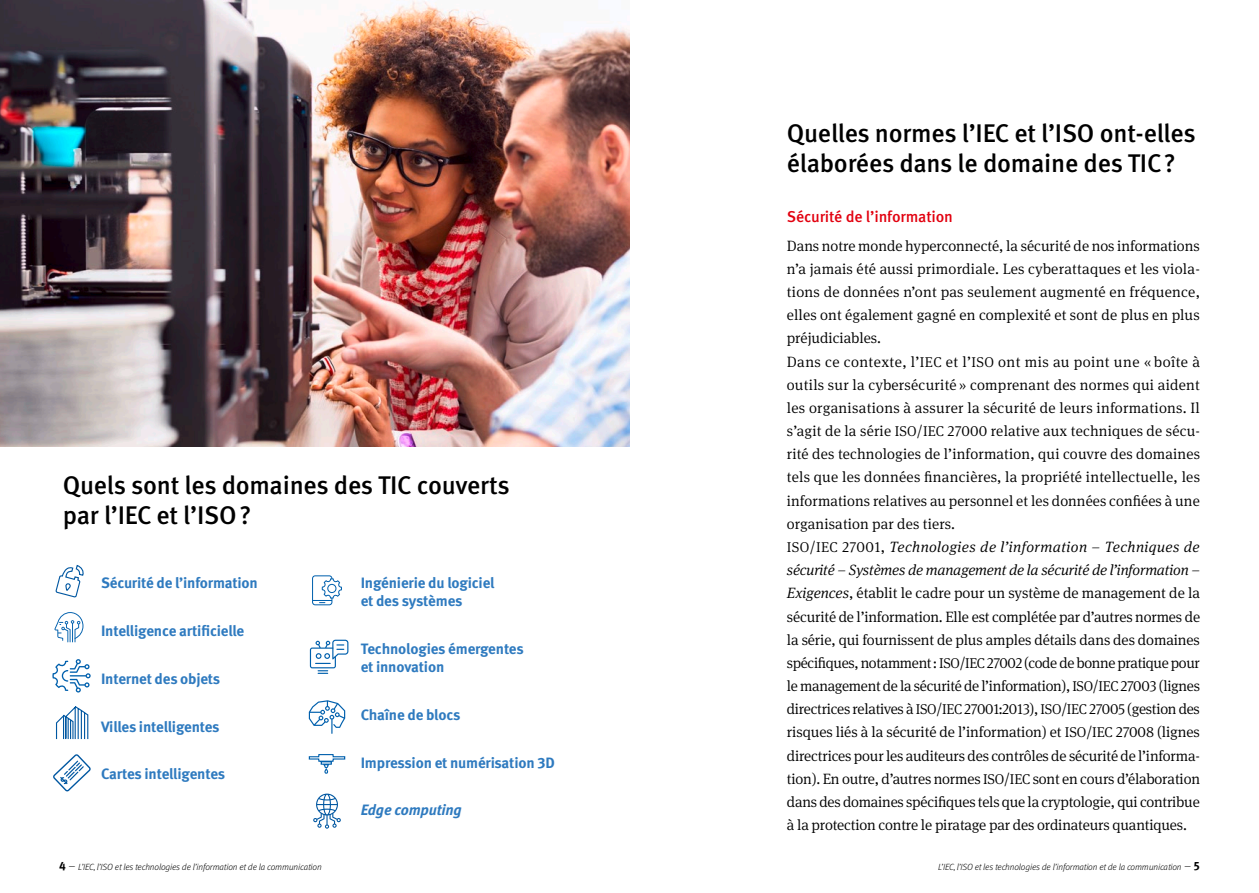
<style>
.page{position:relative;width:1259px;height:893px;background:#fff}
.page>*{position:absolute;margin:0;border:0;box-sizing:border-box;transform-origin:0 0}
.t1{font:500 25.5px/30px "Meta Pro";letter-spacing:-.01em;color:#000}
.t2{font:500 15.75px "Meta Pro";letter-spacing:-.01em;color:#e2000f}
.t3{font:300 15px/23.2px "Meta Serif Pro";color:#000}
.t4{font:700 15px/18px "Meta Pro";letter-spacing:-.01em;color:#2e7abf}
.t5{font:italic 700 15px "Meta Pro";letter-spacing:-.01em;color:#2e7abf}
.t6{font:italic 300 9px "Meta Pro";letter-spacing:-.01em;color:#000}
.s1{font-size:14.25px}
.s2{font-style:italic}
.s3{font-weight:700;font-style:normal;font-size:12px}
.s4{font-size:12px}
</style>
<div class="page">
<img style="left:0;top:0;width:629px;height:446px">
<svg style="left:55px;top:565px;width:29px;height:33px"></svg>
<svg style="left:313px;top:794px;width:28px;height:35px"></svg>
<svg style="left:54px;top:612px;width:29px;height:30px"></svg>
<svg style="left:312px;top:575px;width:30px;height:30px"></svg>
<svg style="left:309px;top:700px;width:36px;height:34px"></svg>
<svg style="left:53px;top:754px;width:38px;height:37px"></svg>
<svg style="left:56px;top:706px;width:33px;height:34px"></svg>
<svg style="left:308px;top:754px;width:38px;height:20px"></svg>
<svg style="left:52px;top:659px;width:39px;height:33px"></svg>
<svg style="left:310px;top:640px;width:38px;height:34px"></svg>
<h1 class="t1" style="left:63px;top:468px;width:449px">Quels sont les domaines des TIC couverts par l’IEC et l’ISO?</h1>
<p class="t4" style="left:101px;top:573px;width:158px">Sécurité de l’information</p>
<p class="t4" style="left:101px;top:621px;width:145px">Intelligence artificielle</p>
<p class="t4" style="left:101px;top:669px;width:121px">Internet des objets</p>
<p class="t4" style="left:101px;top:716px;width:120px">Villes intelligentes</p>
<p class="t4" style="left:101px;top:764px;width:126px">Cartes intelligentes</p>
<p class="t4" style="left:361px;top:573px;width:135px">Ingénierie du logiciel et des systèmes</p>
<p class="t4" style="left:361px;top:639px;width:165px">Technologies émergentes et innovation</p>
<p class="t4" style="left:361px;top:705px;width:101px">Chaîne de blocs</p>
<p class="t4" style="left:361px;top:752px;width:196px">Impression et numérisation 3D</p>
<p class="t5" style="left:361px;top:798px;width:103px">Edge computing</p>
<h1 class="t1" style="left:787px;top:117px;width:410px">Quelles normes l’IEC et l’ISO ont-elles élaborées dans le domaine des TIC?</h1>
<p class="t2" style="left:787px;top:204px;width:168px">Sécurité de l’information</p>
<p class="t3" style="left:787px;top:233px;width:415px">Dans notre monde hyperconnecté, la sécurité de nos informations n’a jamais été aussi primordiale. Les cyberattaques et les viola&shy;tions de données n’ont pas seulement augmenté en fréquence, elles ont également gagné en complexité et sont de plus en plus préjudiciables.<br>Dans ce contexte, l’<span class="s1">IEC</span> et l’<span class="s1">ISO</span> ont mis au point une « boîte à outils sur la cybersécurité » comprenant des normes qui aident les organisations à assurer la sécurité de leurs informations. Il s’agit de la série <span class="s1">ISO</span>/<span class="s1">IEC</span> 27000 relative aux techniques de sécu&shy;rité des technologies de l’information, qui couvre des domaines tels que les données financières, la propriété intellectuelle, les informations relatives au personnel et les données confiées à une organisation par des tiers.<br><span class="s1">ISO</span>/<span class="s1">IEC</span> 27001, <span class="s2">Technologies de l’information – Techniques de sécurité – Systèmes de management de la sécurité de l’information – Exigences</span>, établit le cadre pour un système de management de la sécurité de l’information. Elle est complétée par d’autres normes de la série, qui fournissent de plus amples détails dans des domaines spécifiques, notamment: <span class="s1">ISO</span>/<span class="s1">IEC</span> 27002 (code de bonne pratique pour le management de la sécurité de l’information), <span class="s1">ISO</span>/<span class="s1">IEC</span> 27003 (lignes directrices relatives à <span class="s1">ISO</span>/<span class="s1">IEC</span> 27001:2013), <span class="s1">ISO</span>/<span class="s1">IEC</span> 27005 (gestion des risques liés à la sécurité de l’information) et <span class="s1">ISO</span>/<span class="s1">IEC</span> 27008 (lignes directrices pour les auditeurs des contrôles de sécurité de l’informa&shy;tion). En outre, d’autres normes <span class="s1">ISO</span>/<span class="s1">IEC</span> sont en cours d’élaboration dans des domaines spécifiques tels que la cryptologie, qui contribue à la protection contre le piratage par des ordinateurs quantiques.</p>
<p class="t6" style="left:59px;top:860px;width:264px"><span class="s3">4</span> <span class="s4">–</span> L’IEC, l’ISO et les technologies de l’information et de la communication</p>
<p class="t6" style="left:938px;top:860px;width:263px">L’IEC, l’ISO et les technologies de l’information et de la communication <span class="s4">–</span> <span class="s3">5</span></p>
</div>
